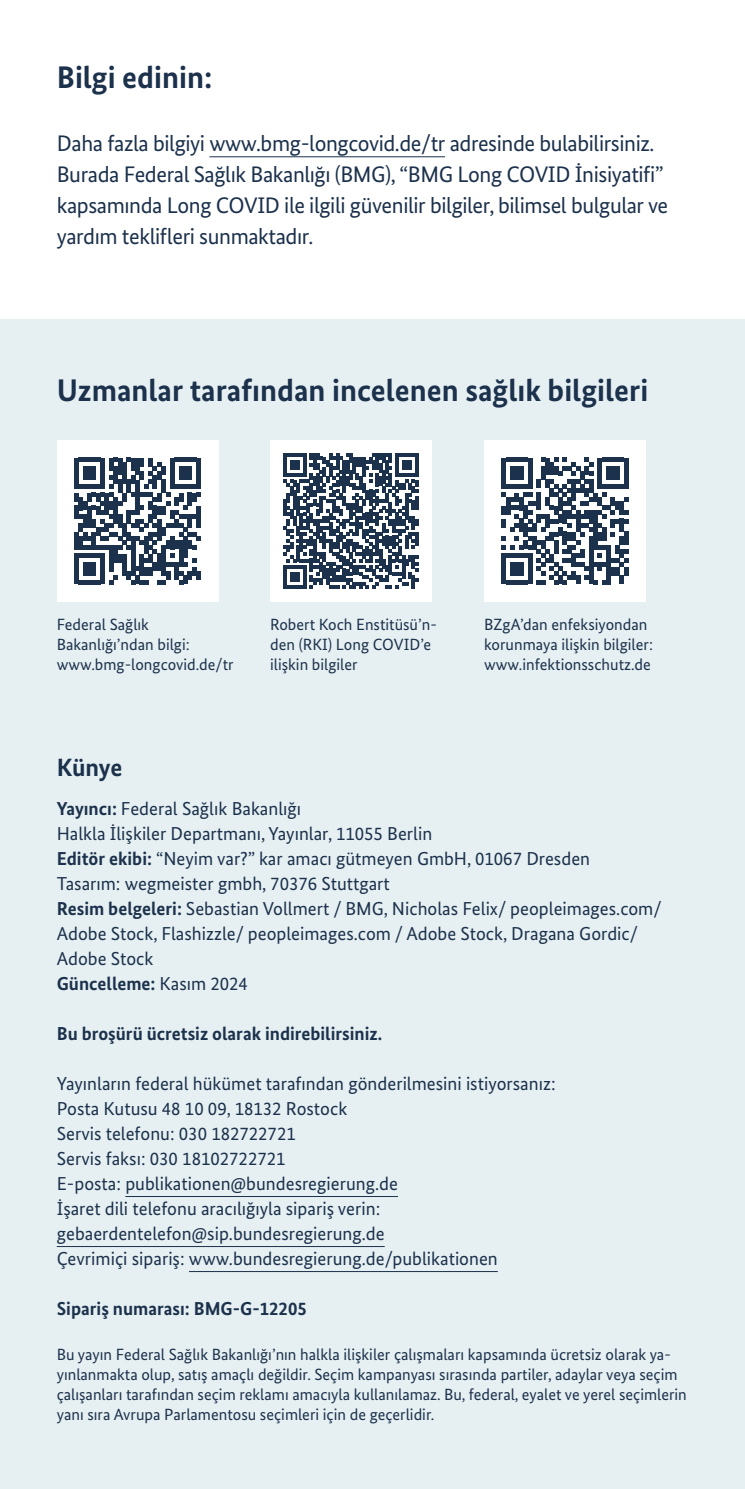
<style>
.page{position:relative;width:745px;height:1489px;background:#fff}
.page>*{position:absolute;margin:0;border:0;box-sizing:border-box;transform-origin:0 0}
.H2_-_Headline_Fließtext{font:700 31.25px "Bundes Sans";color:#1c314c}
.H3_-_Subheadline{font:700 25px "Bundes Sans";letter-spacing:-.005em;color:#1c314c}
.P_-_Fließtext{font:22.5px/31.2px "Bundes Sans";letter-spacing:-.02em;color:#1c314c}
.P_-_Impressum{font:18.75px/25px "Bundes Sans";color:#1c314c}
.P_-_Impressum-2{font:700 18.75px "Bundes Sans";color:#1c314c}
.P_-_Bildunterschrift{font:16.25px/20px "Bundes Sans";color:#1c314c}
.P_-_Impressum-3{font:16.25px/20px "Bundes Sans";color:#1c314c}
.s1{font-weight:700}
.s2{font-weight:400}
</style>
<div class="page">
<div style="left:0;top:319px;width:744px;height:1169px;background:#e6f0f2"></div>
<div style="left:270px;top:440px;width:161px;height:161px;background:#fff"></div>
<svg style="left:283px;top:453px;width:135px;height:135px"></svg>
<div style="left:484px;top:440px;width:161px;height:161px;background:#fff"></div>
<svg style="left:501px;top:458px;width:126px;height:126px"></svg>
<div style="left:57px;top:440px;width:161px;height:161px;background:#fff"></div>
<svg style="left:74px;top:458px;width:127px;height:126px"></svg>
<div style="left:196px;top:571px;width:5px;height:9px;background:#1c314c"></div>
<hr style="left:125px;top:1195px;width:272px;height:1px;background:#1c314c">
<hr style="left:57px;top:1245px;width:327px;height:1px;background:#1c314c">
<hr style="left:189px;top:1270px;width:308px;height:1px;background:#1c314c">
<hr style="left:209px;top:156px;width:235px;height:1px;background:#1c314c">
<h2 class="H2_-_Headline_Fließtext" style="left:57px;top:59px;width:157px">Bilgi edinin:</h2>
<p class="P_-_Fließtext" style="left:57px;top:127px;width:612px">Daha fazla bilgiyi www.bmg-longcovid.de/tr adresinde bulabilirsiniz.<br>Burada Federal Sağlık Bakanlığı (BMG), “BMG Long COVID İnisiyatifi” kapsamında Long COVID ile ilgili güvenilir bilgiler, bilimsel bulgular ve yardım teklifleri sunmaktadır.</p>
<h2 class="H2_-_Headline_Fließtext" style="left:57px;top:372px;width:592px">Uzmanlar tarafından incelenen sağlık bilgileri</h2>
<p class="P_-_Bildunterschrift" style="left:57px;top:614px;width:178px">Federal Sağlık<br>Bakanlığı’ndan bilgi: www.bmg-longcovid.de/tr</p>
<p class="P_-_Impressum-3" style="left:270px;top:614px;width:168px">Robert Koch Enstitüsü’n&shy;den (RKI) Long COVID’e ilişkin bilgiler</p>
<p class="P_-_Impressum-3" style="left:484px;top:614px;width:170px">BZgA’dan enfeksiyondan korunmaya ilişkin bilgiler: www.infektionsschutz.de</p>
<h3 class="H3_-_Subheadline" style="left:57px;top:752px;width:67px">Künye</h3>
<p class="P_-_Impressum" style="left:57px;top:796px;width:246px"><span class="s1">Yayıncı:</span> Federal Sağlık Bakanlığı</p>
<p class="P_-_Impressum" style="left:57px;top:821px;width:377px">Halkla İlişkiler Departmanı, Yayınlar, 11055 Berlin</p>
<p class="P_-_Impressum" style="left:57px;top:846px;width:534px"><span class="s1">Editör ekibi:</span> “Neyim var?” kar amacı gütmeyen GmbH, 01067 Dresden</p>
<p class="P_-_Impressum" style="left:57px;top:871px;width:334px">Tasarım: wegmeister gmbh, 70376 Stuttgart</p>
<p class="P_-_Impressum" style="left:57px;top:896px;width:606px"><span class="s1">Resim belgeleri:</span> Sebastian Vollmert / BMG, Nicholas Felix/ peopleimages.com/<br>Adobe Stock, Flashizzle/ peopleimages.com / Adobe Stock, Dragana Gordic/<br>Adobe Stock</p>
<p class="P_-_Impressum-2" style="left:57px;top:972px;width:193px">Güncelleme: <span class="s2">Kasım 2024</span></p>
<p class="P_-_Impressum-2" style="left:57px;top:1022px;width:327px">Bu broşürü ücretsiz olarak indirebilirsiniz.</p>
<p class="P_-_Impressum" style="left:57px;top:1071px;width:500px">Yayınların federal hükümet tarafından gönderilmesini istiyorsanız:</p>
<p class="P_-_Impressum" style="left:57px;top:1096px;width:292px">Posta Kutusu 48 10 09, 18132 Rostock</p>
<p class="P_-_Impressum" style="left:57px;top:1121px;width:240px">Servis telefonu: 030 182722721</p>
<p class="P_-_Impressum" style="left:57px;top:1146px;width:230px">Servis faksı: 030 18102722721</p>
<p class="P_-_Impressum" style="left:57px;top:1171px;width:342px">E-posta: publikationen@bundesregierung.de</p>
<p class="P_-_Impressum" style="left:57px;top:1196px;width:329px">İşaret dili telefonu aracılığıyla sipariş verin: gebaerdentelefon@sip.bundesregierung.de</p>
<p class="P_-_Impressum" style="left:57px;top:1246px;width:442px">Çevrimiçi sipariş: www.bundesregierung.de/publikationen</p>
<p class="P_-_Impressum-2" style="left:57px;top:1297px;width:251px">Sipariş numarası: BMG-G-12205</p>
<p class="P_-_Bildunterschrift" style="left:57px;top:1344px;width:631px">Bu yayın Federal Sağlık Bakanlığı’nın halkla ilişkiler çalışmaları kapsamında ücretsiz olarak ya&shy;yınlanmakta olup, satış amaçlı değildir. Seçim kampanyası sırasında partiler, adaylar veya seçim çalışanları tarafından seçim reklamı amacıyla kullanılamaz. Bu, federal, eyalet ve yerel seçimlerin yanı sıra Avrupa Parlamentosu seçimleri için de geçerlidir.</p>
</div>
